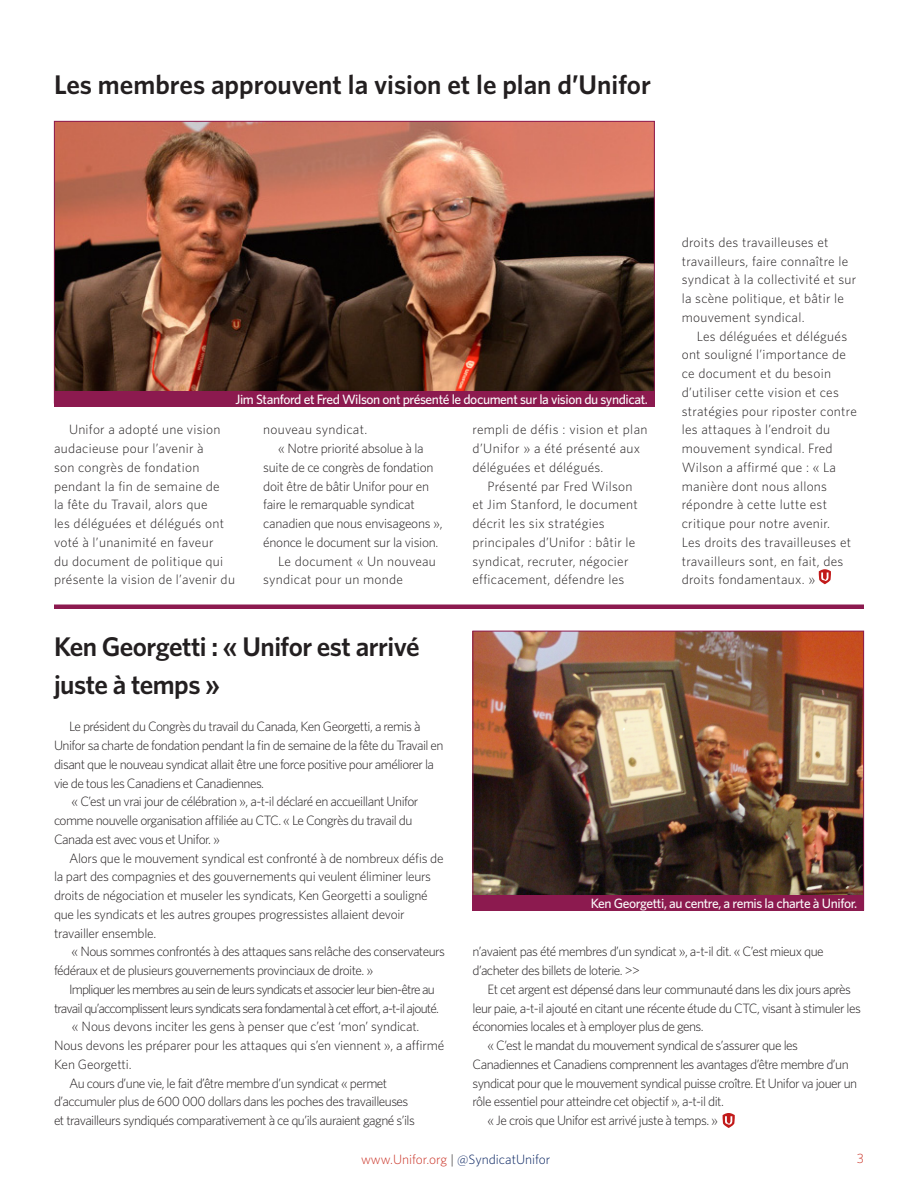
<style>
.page{position:relative;width:918px;height:1188px;background:#fff}
.page>*{position:absolute;margin:0;border:0;box-sizing:border-box;transform-origin:0 0}
.Feature_HED{font:600 27px/37.5px "Whitney";letter-spacing:-.015em;color:#231f20}
.Body_Copy_Indent{font:300 13.5px/18.8px "Whitney";letter-spacing:-.04em;color:#231f20}
.Body_Copy_Indent-2{font:300 13.5px/18.8px "Whitney";letter-spacing:.02em;color:#231f20}
.Body_Copy_Indent-3{font:300 13.5px/18.8px "Whitney";letter-spacing:-.02em;color:#231f20}
.Body_Copy_Indent-4{font:300 13.5px/18.8px "Whitney";letter-spacing:-.06em;color:#231f20}
.Cutline{font:500 13.5px "Whitney";letter-spacing:-.03em;color:#fafafa}
.Volume_info{font:300 13.5px "Whitney";color:#072260}
.Body_Copy_Indent-5{font:300 13.5px "Whitney";color:#ca3327}
.s1{color:#ca3327}
.s2{color:#231f20}
</style>
<div class="page">
<img style="left:56px;top:123px;width:597px;height:268px">
<img style="left:474px;top:633px;width:388px;height:262px">
<div style="left:54px;top:391px;width:601px;height:15px;background:#8c1a4f"></div>
<div style="left:472px;top:895px;width:392px;height:15px;background:#8c1a4f"></div>
<div style="left:54px;top:604px;width:810px;height:5px;background:#8c1a4f"></div>
<svg style="left:723px;top:1113px;width:12px;height:15px"></svg>
<svg style="left:819px;top:569px;width:12px;height:15px"></svg>
<p class="Feature_HED" style="left:54px;top:65px;width:599px">Les membres approuvent la vision et le plan d’Unifor</p>
<p class="Cutline" style="left:235px;top:390px;width:414px">Jim Stanford et Fred Wilson ont présenté le document sur la vision du syndicat.</p>
<p class="Body_Copy_Indent-2" style="left:54px;top:420px;width:183px;text-indent:15px">Unifor a adopté une vision audacieuse pour l’avenir à<br>son congrès de fondation pendant la fin de semaine de<br>la fête du Travail, alors que<br>les déléguées et délégués ont voté à l’unanimité en faveur<br>du document de politique qui présente la vision de l’avenir du</p>
<p class="Body_Copy_Indent-2" style="left:263px;top:420px;width:105px">nouveau syndicat.</p>
<p class="Body_Copy_Indent-3" style="left:263px;top:439px;width:181px;text-indent:15px">« Notre priorité absolue à la suite de ce congrès de fondation doit être de bâtir Unifor pour en faire le remarquable syndicat canadien que nous envisageons », énonce le document sur la vision.</p>
<p class="Body_Copy_Indent-2" style="left:263px;top:551px;width:174px;text-indent:15px">Le document « Un nouveau syndicat pour un monde</p>
<p class="Body_Copy_Indent-2" style="left:472px;top:420px;width:177px">rempli de défis : vision et plan d’Unifor » a été présenté aux déléguées et délégués.</p>
<p class="Body_Copy_Indent-2" style="left:472px;top:476px;width:167px;text-indent:15px">Présenté par Fred Wilson et Jim Stanford, le document décrit les six stratégies principales d’Unifor : bâtir le syndicat, recruter, négocier efficacement, défendre les</p>
<p class="Body_Copy_Indent-2" style="left:682px;top:232px;width:176px">droits des travailleuses et travailleurs, faire connaître le syndicat à la collectivité et sur la scène politique, et bâtir le mouvement syndical.</p>
<p class="Body_Copy_Indent-2" style="left:682px;top:326px;width:177px;text-indent:15px">Les déléguées et délégués ont souligné l’importance de ce document et du besoin d’utiliser cette vision et ces stratégies pour riposter contre les attaques à l’endroit du mouvement syndical. Fred<br>Wilson a affirmé que : « La manière dont nous allons répondre à cette lutte est critique pour notre avenir.<br>Les droits des travailleuses et travailleurs sont, en fait, des droits fondamentaux. »</p>
<p class="Feature_HED" style="left:54px;top:628px;width:367px">Ken Georgetti : « Unifor est arrivé juste à temps »</p>
<p class="Body_Copy_Indent" style="left:54px;top:717px;width:391px;text-indent:15px">Le président du Congrès du travail du Canada, Ken Georgetti, a remis à Unifor sa charte de fondation pendant la fin de semaine de la fête du Travail en disant que le nouveau syndicat allait être une force positive pour améliorer la vie de tous les Canadiens et Canadiennes.</p>
<p class="Body_Copy_Indent" style="left:54px;top:792px;width:366px;text-indent:18px">« C’est un vrai jour de célébration », a-t-il déclaré en accueillant Unifor comme nouvelle organisation affiliée au CTC. « Le Congrès du travail du<br>Canada est avec vous et Unifor. »</p>
<p class="Body_Copy_Indent-3" style="left:54px;top:848px;width:391px;text-indent:15px">Alors que le mouvement syndical est confronté à de nombreux défis de la part des compagnies et des gouvernements qui veulent éliminer leurs droits de négociation et museler les syndicats, Ken Georgetti a souligné que les syndicats et les autres groupes progressistes allaient devoir travailler ensemble.</p>
<p class="Body_Copy_Indent" style="left:54px;top:942px;width:392px;text-indent:18px">« Nous sommes confrontés à des attaques sans relâche des conservateurs fédéraux et de plusieurs gouvernements provinciaux de droite. »</p>
<p class="Body_Copy_Indent-4" style="left:54px;top:979px;width:387px;text-indent:15px">Impliquer les membres au sein de leurs syndicats et associer leur bien-être au travail qu’accomplissent leurs syndicats sera fondamental à cet effort, a-t-il ajouté.</p>
<p class="Body_Copy_Indent-3" style="left:54px;top:1017px;width:392px;text-indent:18px">« Nous devons inciter les gens à penser que c’est ‘mon’ syndicat.<br>Nous devons les préparer pour les attaques qui s’en viennent », a affirmé<br>Ken Georgetti.</p>
<p class="Body_Copy_Indent" style="left:54px;top:1073px;width:362px;text-indent:15px">Au cours d’une vie, le fait d’être membre d’un syndicat « permet d’accumuler plus de 600 000 dollars dans les poches des travailleuses et travailleurs syndiqués comparativement à ce qu’ils auraient gagné s’ils</p>
<p class="Cutline" style="left:591px;top:895px;width:268px">Ken Georgetti, au centre, a remis la charte à Unifor.</p>
<p class="Body_Copy_Indent" style="left:472px;top:942px;width:353px">n’avaient pas été membres d’un syndicat », a-t-il dit. « C’est mieux que d’acheter des billets de loterie. &gt;&gt;</p>
<p class="Body_Copy_Indent" style="left:472px;top:979px;width:390px;text-indent:15px">Et cet argent est dépensé dans leur communauté dans les dix jours après leur paie, a-t-il ajouté en citant une récente étude du CTC, visant à stimuler les économies locales et à employer plus de gens.</p>
<p class="Body_Copy_Indent" style="left:472px;top:1036px;width:386px;text-indent:15px">« C’est le mandat du mouvement syndical de s’assurer que les Canadiennes et Canadiens comprennent les avantages d’être membre d’un syndicat pour que le mouvement syndical puisse croître. Et Unifor va jouer un rôle essentiel pour atteindre cet objectif », a-t-il dit.</p>
<p class="Body_Copy_Indent" style="left:488px;top:1111px;width:232px">« Je crois que Unifor est arrivé juste à temps. »</p>
<p class="Volume_info" style="left:361px;top:1151px;width:191px"><span class="s1">www.Unifor.org</span> <span class="s2">|</span> @SyndicatUnifor</p>
<p class="Body_Copy_Indent-5" style="left:857px;top:1149px;width:9px">3</p>
</div>
